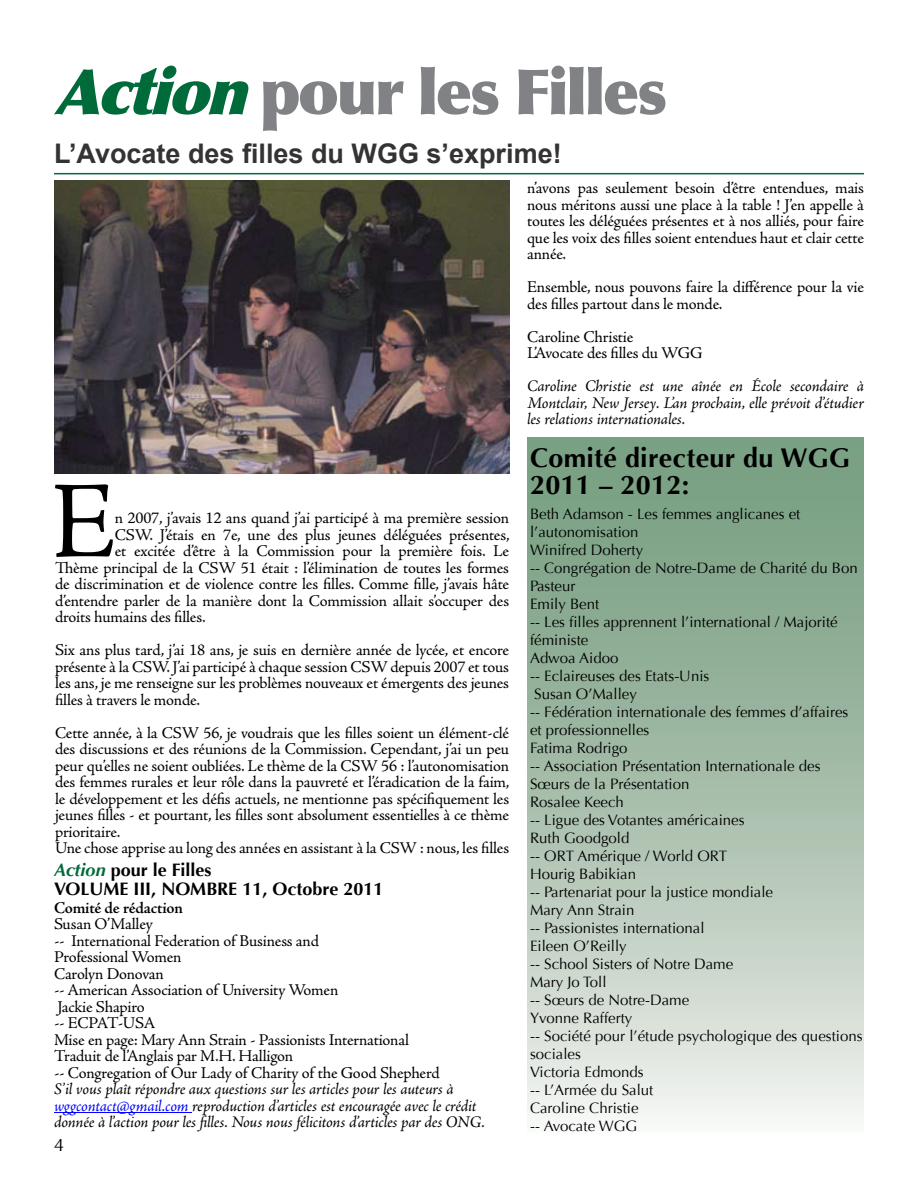
<style>
.page{position:relative;width:918px;height:1188px;background:#fff}
.page>*{position:absolute;margin:0;border:0;box-sizing:border-box;transform-origin:0 0}
.t1{font:109.5px "Adobe Jenson Pro";color:#000}
.t2{font:900 63px "Optima";letter-spacing:-.04em;color:#808285}
.t3{font:700 27px "Arial";color:#333}
.t4{font:700 27px/27px "Optima";letter-spacing:.01em;color:#000}
.t5{font:700 18px "Optima";color:#000}
.t6{font:18px "Optima";color:#000}
.t7{font:16.5px/16.5px "Adobe Jenson Pro";letter-spacing:-.01em;color:#000}
.t8{font:italic 16.5px/16.5px "Adobe Jenson Pro";letter-spacing:-.015em;color:#000}
.t9{font:600 16.5px "Adobe Jenson Pro";letter-spacing:-.015em;color:#000}
.t10{font:15px/18px "Optima";color:#000}
.s1{font-style:italic;color:#006b3a}
.s2{color:#00f}
</style>
<div class="page">
<div style="left:527px;top:437px;width:337px;height:697px;background:linear-gradient(to bottom,#6b9676,#eceeea)"></div>
<hr style="left:54px;top:173px;width:810px;height:1px;background:#006b3a">
<hr style="left:54px;top:1112px;width:138px;height:1px;background:#00f">
<img style="left:54px;top:180px;width:455px;height:294px">
<h2 class="t2" style="left:54px;top:54px;width:614px"><span class="s1">Action</span>pour les Filles</h2>
<h3 class="t3" style="left:54px;top:135px;width:509px">L’Avocate des filles du WGG s’exprime!</h3>
<h1 class="t1" style="left:50px;top:460px;width:67px">E</h1>
<p class="t7" style="left:115px;top:510px;width:396px">n 2007, j’avais 12 ans quand j’ai participé à ma première session</p>
<p class="t7" style="left:115px;top:527px;width:396px">CSW. J’étais en 7e, une des plus jeunes déléguées présentes,</p>
<p class="t7" style="left:115px;top:543px;width:396px">et excitée d’être à la Commission pour la première fois. Le</p>
<p class="t7" style="left:55px;top:560px;width:456px">Thème principal de la CSW 51 était : l’élimination de toutes les formes</p>
<p class="t7" style="left:55px;top:576px;width:456px">de discrimination et de violence contre les filles. Comme fille, j’avais hâte</p>
<p class="t7" style="left:55px;top:593px;width:456px">d’entendre parler de la manière dont la Commission allait s’occuper des</p>
<p class="t7" style="left:55px;top:609px;width:152px">droits humains des filles.</p>
<p class="t7" style="left:55px;top:642px;width:456px;text-align:justify">Six ans plus tard, j’ai 18 ans, je suis en dernière année de lycée, et encore présente à la CSW. J’ai participé à chaque session CSW depuis 2007 et tous les ans, je me renseigne sur les problèmes nouveaux et émergents des jeunes filles à travers le monde.</p>
<p class="t7" style="left:55px;top:725px;width:456px">Cette année, à la CSW 56, je voudrais que les filles soient un élément-clé des discussions et des réunions de la Commission. Cependant, j’ai un peu peur qu’elles ne soient oubliées. Le thème de la CSW 56 : l’autonomisation des femmes rurales et leur rôle dans la pauvreté et l’éradication de la faim, le développement et les défis actuels, ne mentionne pas spécifiquement les jeunes filles - et pourtant, les filles sont absolument essentielles à ce thème prioritaire.<br>Une chose apprise au long des années en assistant à la CSW : nous, les filles</p>
<p class="t5" style="left:54px;top:879px;width:331px">VOLUME III, NOMBRE 11, Octobre 2011</p>
<p class="t9" style="left:54px;top:898px;width:131px">Comité de rédaction</p>
<p class="t7" style="left:54px;top:916px;width:387px">Susan O’Malley<br>-- International Federation of Business and<br>Professional Women<br>Carolyn Donovan<br>-- American Association of University Women<br>Jackie Shapiro<br>-- ECPAT-USA<br>Mise en page: Mary Ann Strain - Passionists International<br>Traduit de l’Anglais par M.H. Halligon<br>-- Congregation of Our Lady of Charity of the Good Shepherd</p>
<p class="t8" style="left:54px;top:1082px;width:432px">S’il vous plaît répondre aux questions sur les articles pour les auteurs à <span class="s2">wggcontact@gmail.com</span> reproduction d’articles est encouragée avec le crédit donnée à l’action pour les filles. Nous nous félicitons d’articles par des ONG.</p>
<p class="t5" style="left:54px;top:860px;width:159px"><span class="s1">Action</span> pour le Filles</p>
<p class="t6" style="left:54px;top:1134px;width:12px">4</p>
<p class="t7" style="left:527px;top:180px;width:338px;text-align:justify">n’avons pas seulement besoin d’être entendues, mais nous méritons aussi une place à la table ! J’en appelle à toutes les déléguées présentes et à nos alliés, pour faire que les voix des filles soient entendues haut et clair cette année.</p>
<p class="t7" style="left:527px;top:279px;width:338px">Ensemble, nous pouvons faire la différence pour la vie des filles partout dans le monde.</p>
<p class="t7" style="left:527px;top:329px;width:177px">Caroline Christie<br>L’Avocate des filles du WGG</p>
<p class="t8" style="left:527px;top:379px;width:338px;text-align:justify">Caroline Christie est une aînée en École secondaire à Montclair, New Jersey. L’an prochain, elle prévoit d’étudier les relations internationales.</p>
<h3 class="t4" style="left:530px;top:444px;width:322px">Comité directeur du WGG<br>2011 – 2012:</h3>
<p class="t10" style="left:530px;top:505px;width:334px">Beth Adamson - Les femmes anglicanes et l’autonomisation<br>Winifred Doherty<br>-- Congrégation de Notre-Dame de Charité du Bon<br>Pasteur<br>Emily Bent<br>-- Les filles apprennent l’international / Majorité féministe<br>Adwoa Aidoo<br>-- Eclaireuses des Etats-Unis<br>Susan O’Malley<br>-- Fédération internationale des femmes d’affaires et professionnelles<br>Fatima Rodrigo<br>-- Association Présentation Internationale des<br>Sœurs de la Présentation<br>Rosalee Keech<br>-- Ligue des Votantes américaines<br>Ruth Goodgold<br>-- ORT Amérique / World ORT<br>Hourig Babikian<br>-- Partenariat pour la justice mondiale<br>Mary Ann Strain<br>-- Passionistes international<br>Eileen O’Reilly<br>-- School Sisters of Notre Dame<br>Mary Jo Toll<br>-- Sœurs de Notre-Dame<br>Yvonne Rafferty<br>-- Société pour l’étude psychologique des questions sociales<br>Victoria Edmonds<br>-- L’Armée du Salut<br>Caroline Christie<br>-- Avocate WGG</p>
</div>
